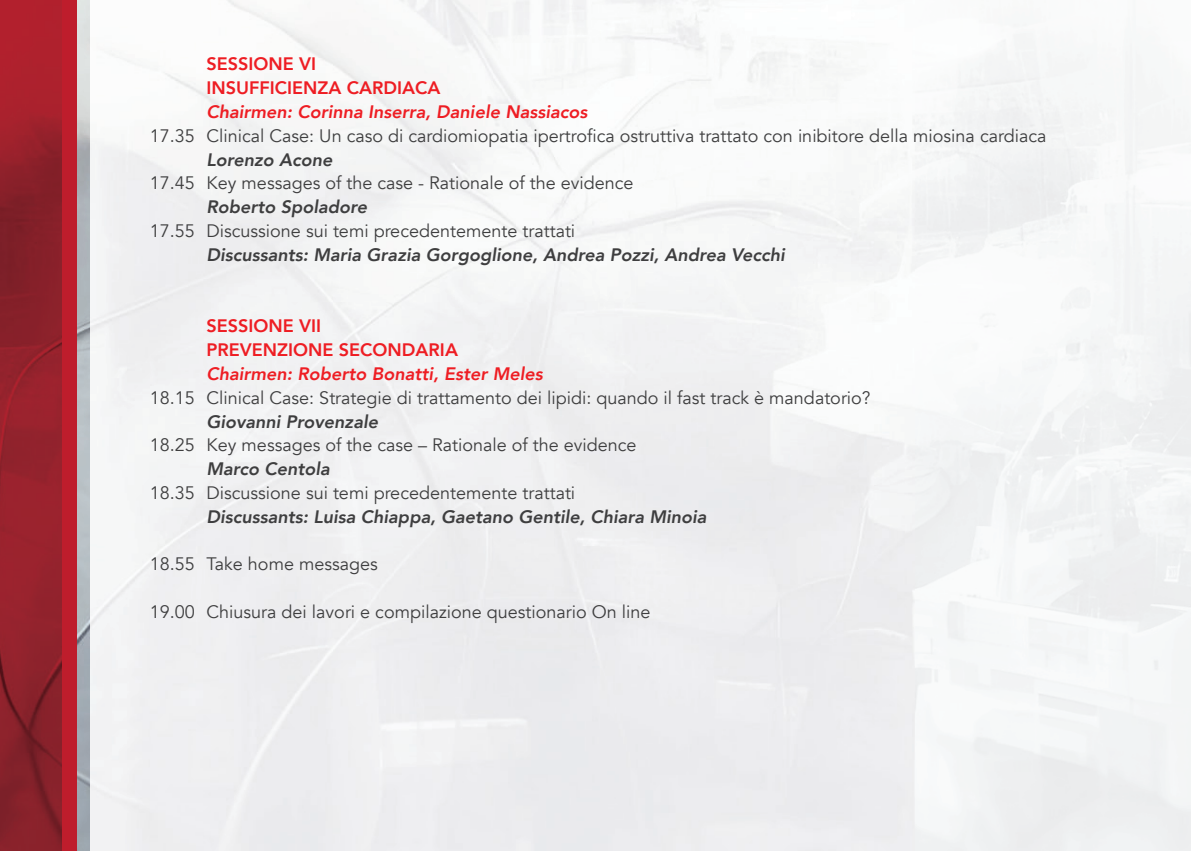
<style>
.page{position:relative;width:1191px;height:851px;background:#fff}
.page>*{position:absolute;margin:0;border:0;box-sizing:border-box;transform-origin:0 0}
.t1{font:18px "Avenir";color:#3e3e3f}
.t2{font:italic 800 18px "Avenir";color:#3e3e3f}
.t3{font:italic 800 18px "Avenir";color:#ee1d23}
.t4{font:800 18px/23.8px "Avenir";color:#ee1d23}
</style>
<div class="page">
<img style="left:0;top:0;width:915px;height:850px">
<div style="left:62px;top:0;width:15px;height:850px;background:#be1d2c"></div>
<p class="t4" style="left:207px;top:52px;width:235px">SESSIONE VI<br>INSUFFICIENZA CARDIACA</p>
<p class="t3" style="left:207px;top:101px;width:382px">Chairmen: Corinna Inserra, Daniele Nassiacos</p>
<p class="t1" style="left:150px;top:125px;width:898px">17.35 Clinical Case: Un caso di cardiomiopatia ipertrofica ostruttiva trattato con inibitore della miosina cardiaca</p>
<p class="t2" style="left:207px;top:149px;width:127px">Lorenzo Acone</p>
<p class="t1" style="left:150px;top:172px;width:485px">17.45 Key messages of the case - Rationale of the evidence</p>
<p class="t2" style="left:207px;top:196px;width:162px">Roberto Spoladore</p>
<p class="t1" style="left:150px;top:220px;width:427px">17.55 Discussione sui temi precedentemente trattati</p>
<p class="t2" style="left:207px;top:244px;width:580px">Discussants: Maria Grazia Gorgoglione, Andrea Pozzi, Andrea Vecchi</p>
<p class="t4" style="left:207px;top:314px;width:253px">SESSIONE VII<br>PREVENZIONE SECONDARIA</p>
<p class="t3" style="left:207px;top:363px;width:337px">Chairmen: Roberto Bonatti, Ester Meles</p>
<p class="t1" style="left:150px;top:387px;width:722px">18.15 Clinical Case: Strategie di trattamento dei lipidi: quando il fast track è mandatorio?</p>
<p class="t2" style="left:207px;top:410px;width:173px">Giovanni Provenzale</p>
<p class="t1" style="left:150px;top:434px;width:488px">18.25 Key messages of the case – Rationale of the evidence</p>
<p class="t2" style="left:207px;top:458px;width:125px">Marco Centola</p>
<p class="t1" style="left:150px;top:482px;width:427px">18.35 Discussione sui temi precedentemente trattati</p>
<p class="t2" style="left:207px;top:506px;width:501px">Discussants: Luisa Chiappa, Gaetano Gentile, Chiara Minoia</p>
<p class="t1" style="left:150px;top:553px;width:229px">18.55 Take home messages</p>
<p class="t1" style="left:150px;top:601px;width:502px">19.00 Chiusura dei lavori e compilazione questionario On line</p>
</div>
